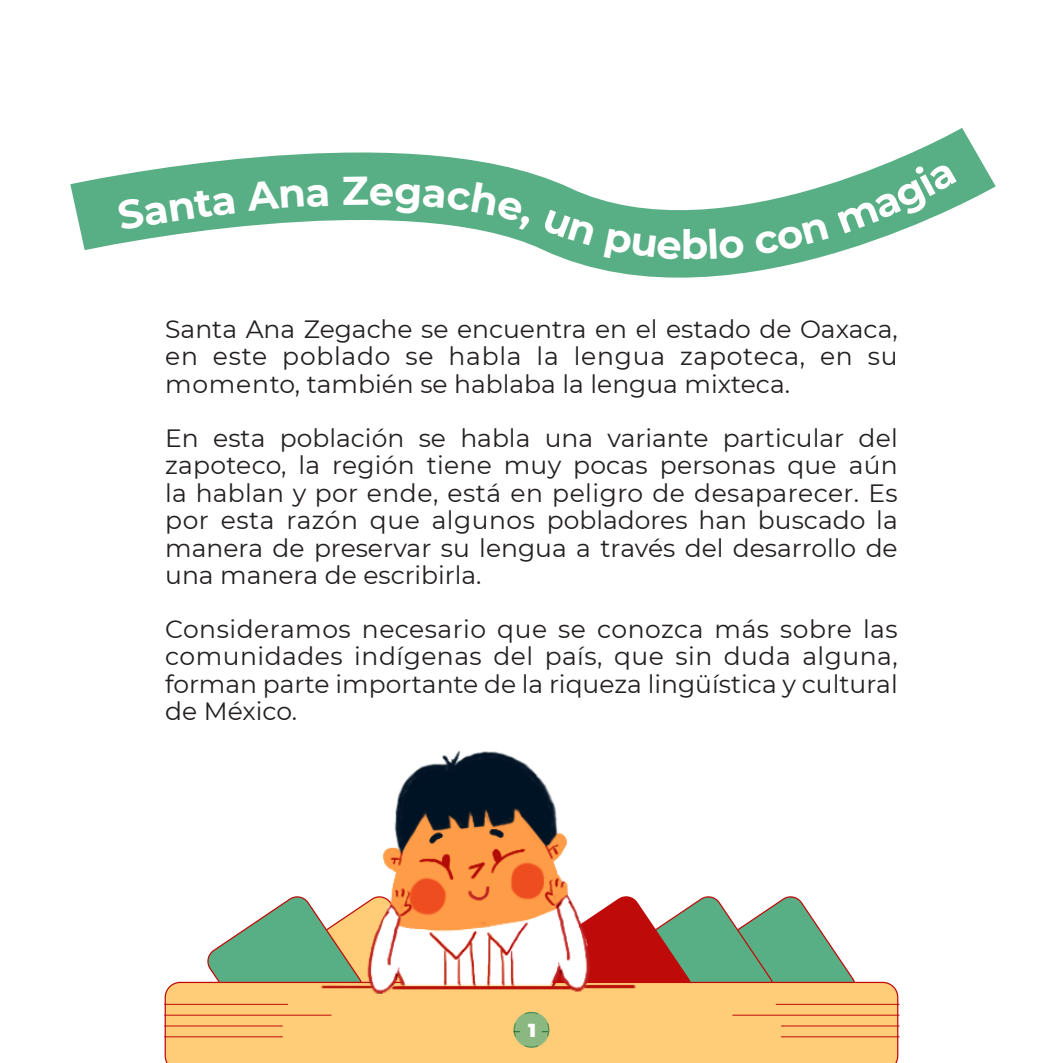
<style>
.page{position:relative;width:1063px;height:1063px;background:#fff}
.page>*{position:absolute;margin:0;border:0;box-sizing:border-box;transform-origin:0 0}
.t1{font:700 40px "Montserrat";color:#fff}
.Presentacion{font:25px/27.5px "Montserrat";color:#231f20;text-align:justify}
.t2{font:900 18.75px "Montserrat";color:#fff}
</style>
<div class="page">
<div style="left:165px;top:982px;width:733px;height:81px;background:#ffcd77"></div>
<hr style="left:776px;top:1004px;width:124px;height:1px;background:#bf0a0a">
<hr style="left:732px;top:1015px;width:168px;height:1px;background:#bf0a0a">
<hr style="left:781px;top:1026px;width:119px;height:1px;background:#bf0a0a">
<hr style="left:781px;top:1036px;width:119px;height:1px;background:#bf0a0a">
<hr style="left:164px;top:1004px;width:124px;height:1px;background:#bf0a0a">
<hr style="left:164px;top:1015px;width:167px;height:1px;background:#bf0a0a">
<hr style="left:164px;top:1026px;width:119px;height:1px;background:#bf0a0a">
<hr style="left:164px;top:1036px;width:119px;height:1px;background:#bf0a0a">
<img style="left:383px;top:751px;width:186px;height:144px">
<svg style="left:70px;top:128px;width:926px;height:150px"></svg>
<svg style="left:206px;top:895px;width:651px;height:158px"></svg>
<div style="left:117px;top:190px;width:118px;height:40px;background:#59af85"></div>
<div style="left:246px;top:181px;width:82px;height:30px;background:#59af85"></div>
<svg style="left:343px;top:177px;width:187px;height:54px;background:#6bb792"></svg>
<div style="left:542px;top:210px;width:53px;height:36px;background:#59af85"></div>
<div style="left:604px;top:228px;width:77px;height:34px;background:#59af85"></div>
<svg style="left:709px;top:229px;width:35px;height:30px"></svg>
<div style="left:754px;top:217px;width:75px;height:38px;background:#59af85"></div>
<svg style="left:837px;top:162px;width:120px;height:71px"></svg>
<h1 class="t1" style="left:681px;top:216px;width:29px">b</h1>
<p class="Presentacion" style="left:165px;top:314px;width:734px">Santa Ana Zegache se encuentra en el estado de Oaxaca, en este poblado se habla la lengua zapoteca, en su momento, también se hablaba la lengua mixteca.</p>
<p class="Presentacion" style="left:165px;top:423px;width:734px">En esta población se habla una variante particular del zapoteco, la región tiene muy pocas personas que aún la hablan y por ende, está en peligro de desaparecer. Es por esta razón que algunos pobladores han buscado la manera de preservar su lengua a través del desarrollo de una manera de escribirla.</p>
<p class="Presentacion" style="left:165px;top:614px;width:734px">Consideramos necesario que se conozca más sobre las comunidades indígenas del país, que sin duda alguna, forman parte importante de la riqueza lingüística y cultural de México.</p>
<p class="t2" style="left:528px;top:1016px;width:9px">1</p>
</div>
